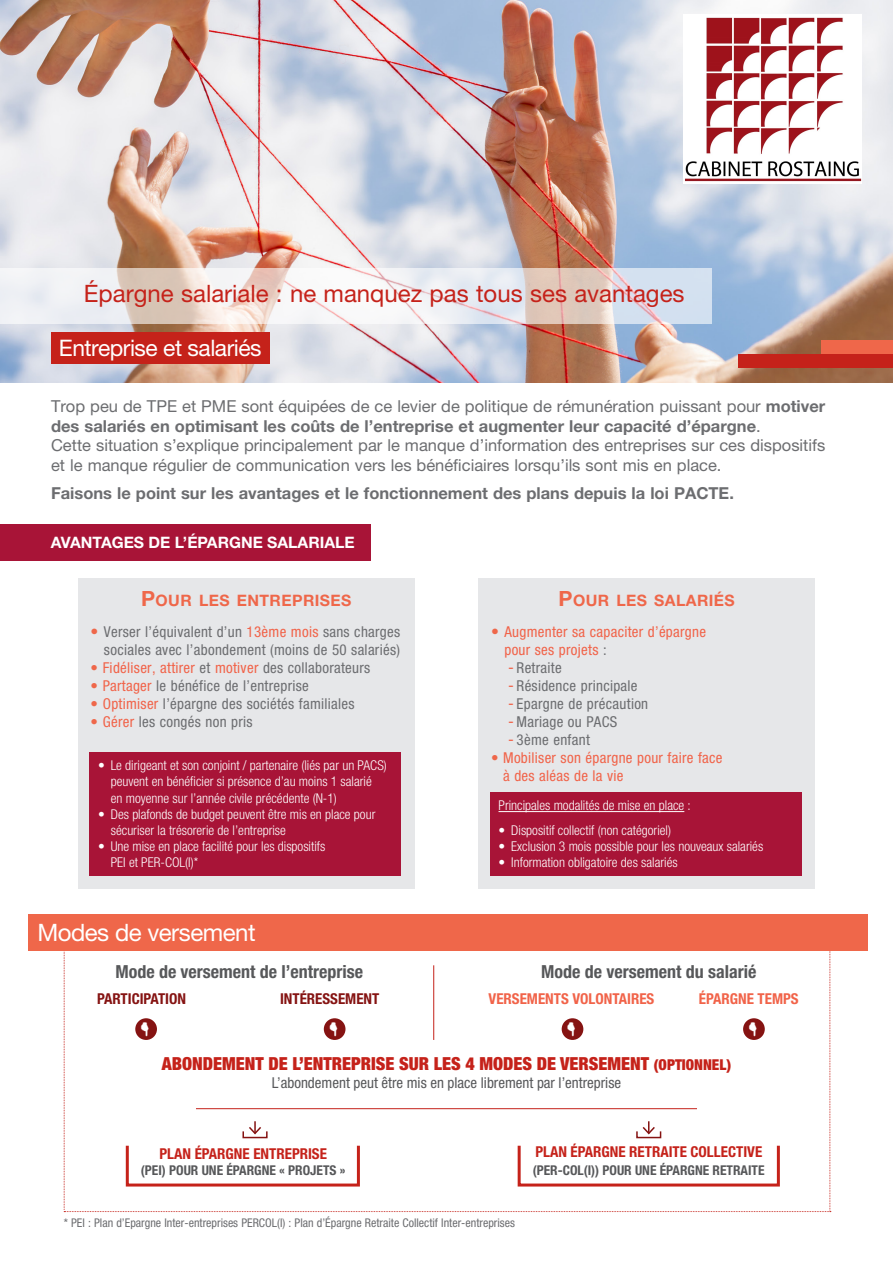
<style>
.page{position:relative;width:893px;height:1263px;background:#fff}
.page>*{position:absolute;margin:0;border:0;box-sizing:border-box;transform-origin:0 0}
.t1{font:24px "Helvetica Neue LT Std";color:#c5221a}
.t2{font:24px "Helvetica Neue LT Std";letter-spacing:-.02em;color:#fff}
.t3{font:22.8px "Helvetica Neue LT Std";letter-spacing:-.02em;color:#fff}
.t4{font:900 condensed 18px "Helvetica Neue LT Std";color:#c5221a}
.t5{font:700 condensed 18px "Helvetica Neue LT Std";color:#57585a}
.t6{font:700 16.5px/19.5px "Helvetica Neue LT Std";color:#6c6d70}
.t7{font:16.5px/19.5px "Helvetica Neue LT Std";color:#6c6d70}
.t8{font:700 15.75px "Helvetica Neue LT Std";letter-spacing:.025em;color:#ef674a}
.t9{font:700 15.75px "Helvetica Neue LT Std";color:#fff}
.Puce_niv_1{font:condensed 15px/18px "Helvetica Neue LT Std";letter-spacing:.02em;color:#6c6d70;text-align:right}
.Puce_niv_1-2{font:condensed 15px/18px "Helvetica Neue LT Std";letter-spacing:.02em;color:#f16349}
.t10{font:condensed 15px "Helvetica Neue LT Std";color:#57585a}
.t11{font:700 condensed 15px "Helvetica Neue LT Std";color:#c5221a}
.t12{font:700 condensed 15px "Helvetica Neue LT Std";color:#f16349}
.t13{font:700 condensed 15px "Helvetica Neue LT Std";color:#851312}
.t14{font:300 condensed 13.5px/16.2px "Helvetica Neue LT Std";color:#fff}
.t15{font:700 condensed 13.5px "Helvetica Neue LT Std";color:#57585a}
.t16{font:condensed 12px "Helvetica Neue LT Std";color:#6c6d70}
.s1{font-weight:400}
.s2{font-size:21px}
.s3{font-weight:700;font-stretch:normal;font-size:15.75px;color:#ef674a}
.s4{color:#f16349}
.s5{color:#ef674a}
.s6{color:#6c6d70}
.s7{font-size:16.5px;color:#f16349}
.s8{font-size:15px}
</style>
<div class="page">
<img style="left:0;top:0;width:893px;height:383px">
<svg style="left:0;top:268px;width:711px;height:56px"></svg>
<div style="left:821px;top:341px;width:72px;height:13px;background:#ef674a"></div>
<div style="left:739px;top:354px;width:154px;height:13px;background:#c5221a"></div>
<div style="left:51px;top:332px;width:219px;height:32px;background:#c5221a"></div>
<div style="left:0;top:524px;width:371px;height:37px;background:#a81437"></div>
<div style="left:78px;top:578px;width:337px;height:311px;background:#e6e7e9"></div>
<div style="left:478px;top:578px;width:337px;height:311px;background:#e6e7e9"></div>
<div style="left:90px;top:752px;width:311px;height:124px;background:#a81437"></div>
<div style="left:490px;top:792px;width:311px;height:84px;background:#a81437"></div>
<hr style="left:498px;top:811px;width:186px;height:1px;background:#fff">
<div style="left:28px;top:914px;width:839px;height:37px;background:#ef674a"></div>
<img style="left:683px;top:15px;width:179px;height:169px">
<svg style="left:64px;top:951px;width:767px;height:261px"></svg>
<p class="t1" style="left:84px;top:279px;width:602px">Épargne salariale : ne manquez pas tous ses avantages</p>
<p class="t3" style="left:59px;top:334px;width:204px">Entreprise et salariés</p>
<p class="t6" style="left:51px;top:396px;width:776px"><span class="s1">Trop peu de TPE et PME sont équipées de ce levier de politique de rémunération puissant pour</span> motiver des salariés en optimisant les coûts de l’entreprise et augmenter leur capacité d’épargne<span class="s1">.</span></p>
<p class="t7" style="left:51px;top:436px;width:776px">Cette situation s’explique principalement par le manque d’information des entreprises sur ces dispositifs et le manque régulier de communication vers les bénéficiaires lorsqu’ils sont mis en place.</p>
<p class="t6" style="left:51px;top:483px;width:684px">Faisons le point sur les avantages et le fonctionnement des plans depuis la loi PACTE.</p>
<p class="t9" style="left:51px;top:532px;width:305px">AVANTAGES DE L’ÉPARGNE SALARIALE</p>
<p class="t8" style="left:141px;top:591px;width:212px"><span class="s2">P</span>OUR LES ENTREPRISES</p>
<p class="Puce_niv_1" style="left:91px;top:623px;width:311px"><span class="s3">•</span> Verser l’équivalent d’un <span class="s4">13ème mois</span> sans charges sociales avec l’abondement (moins de 50 salariés)</p>
<p class="Puce_niv_1-2" style="left:91px;top:659px;width:281px"><span class="s5">•</span> Fidéliser, attirer <span class="s6">et</span> motiver <span class="s6">des collaborateurs</span></p>
<p class="Puce_niv_1" style="left:91px;top:677px;width:220px"><span class="s5">•</span> <span class="s4">Partager</span> le bénéfice de l’entreprise</p>
<p class="Puce_niv_1" style="left:91px;top:695px;width:266px"><span class="s5">•</span> <span class="s4">Optimiser</span> l’épargne des sociétés familiales</p>
<p class="Puce_niv_1" style="left:91px;top:713px;width:163px"><span class="s5">•</span> <span class="s4">Gérer</span> les congés non pris</p>
<p class="t14" style="left:111px;top:757px;width:277px;text-indent:-13px">• Le dirigeant et son conjoint / partenaire (liés par un PACS) peuvent en bénéficier si présence d’au moins 1 salarié en moyenne sur l’année civile précédente (N-1)</p>
<p class="t14" style="left:111px;top:806px;width:266px;text-indent:-13px">• Des plafonds de budget peuvent être mis en place pour sécuriser la trésorerie de l’entreprise</p>
<p class="t14" style="left:111px;top:838px;width:216px;text-indent:-13px">• Une mise en place facilité pour les dispositifs<br>PEI et PER-COL(I)*</p>
<p class="t2" style="left:37px;top:918px;width:220px">Modes de versement</p>
<p class="t8" style="left:559px;top:591px;width:178px"><span class="s2">P</span>OUR LES SALARIÉS</p>
<p class="Puce_niv_1-2" style="left:504px;top:623px;width:203px;text-indent:-13px"><span class="s3">•</span> Augmenter sa capaciter d’épargne pour ses projets <span class="s6">:</span></p>
<p class="Puce_niv_1" style="left:508px;top:659px;width:55px"><span class="s7">-</span> Retraite</p>
<p class="Puce_niv_1" style="left:508px;top:677px;width:131px"><span class="s7">-</span> Résidence principale</p>
<p class="Puce_niv_1" style="left:508px;top:695px;width:142px"><span class="s7">-</span> Epargne de précaution</p>
<p class="Puce_niv_1" style="left:508px;top:713px;width:111px"><span class="s7">-</span> Mariage ou PACS</p>
<p class="Puce_niv_1" style="left:508px;top:731px;width:83px"><span class="s7">-</span> 3ème enfant</p>
<p class="Puce_niv_1-2" style="left:503px;top:749px;width:221px;text-indent:-12px"><span class="s5">•</span> Mobiliser son épargne pour faire face à des aléas de la vie</p>
<p class="t14" style="left:498px;top:797px;width:194px">Principales modalités de mise en place :</p>
<p class="t14" style="left:498px;top:822px;width:174px">• Dispositif collectif (non catégoriel)</p>
<p class="t14" style="left:498px;top:838px;width:266px">• Exclusion 3 mois possible pour les nouveaux salariés</p>
<p class="t14" style="left:498px;top:854px;width:181px">• Information obligatoire des salariés</p>
<p class="t5" style="left:115px;top:961px;width:249px">Mode de versement de l’entreprise</p>
<p class="t5" style="left:541px;top:961px;width:217px">Mode de versement du salarié</p>
<p class="t13" style="left:97px;top:989px;width:90px">PARTICIPATION</p>
<p class="t13" style="left:280px;top:989px;width:101px">INTÉRESSEMENT</p>
<p class="t12" style="left:489px;top:989px;width:167px">VERSEMENTS VOLONTAIRES</p>
<p class="t12" style="left:699px;top:989px;width:101px">ÉPARGNE TEMPS</p>
<p class="t4" style="left:162px;top:1052px;width:571px">ABONDEMENT DE L’ENTREPRISE SUR LES 4 MODES DE VERSEMENT <span class="s8">(OPTIONNEL)</span></p>
<p class="t10" style="left:272px;top:1074px;width:351px">L’abondement peut être mis en place librement par l’entreprise</p>
<p class="t11" style="left:535px;top:1142px;width:228px">PLAN ÉPARGNE RETRAITE COLLECTIVE</p>
<p class="t11" style="left:159px;top:1144px;width:169px">PLAN ÉPARGNE ENTREPRISE</p>
<p class="t15" style="left:141px;top:1162px;width:206px">(PEI) POUR UNE ÉPARGNE « PROJETS »</p>
<p class="t15" style="left:533px;top:1162px;width:233px">(PER-COL(I)) POUR UNE ÉPARGNE RETRAITE</p>
<p class="t16" style="left:64px;top:1216px;width:453px">* PEI : Plan d’Epargne Inter-entreprises PERCOL(I) : Plan d’Épargne Retraite Collectif Inter-entreprises</p>
</div>
